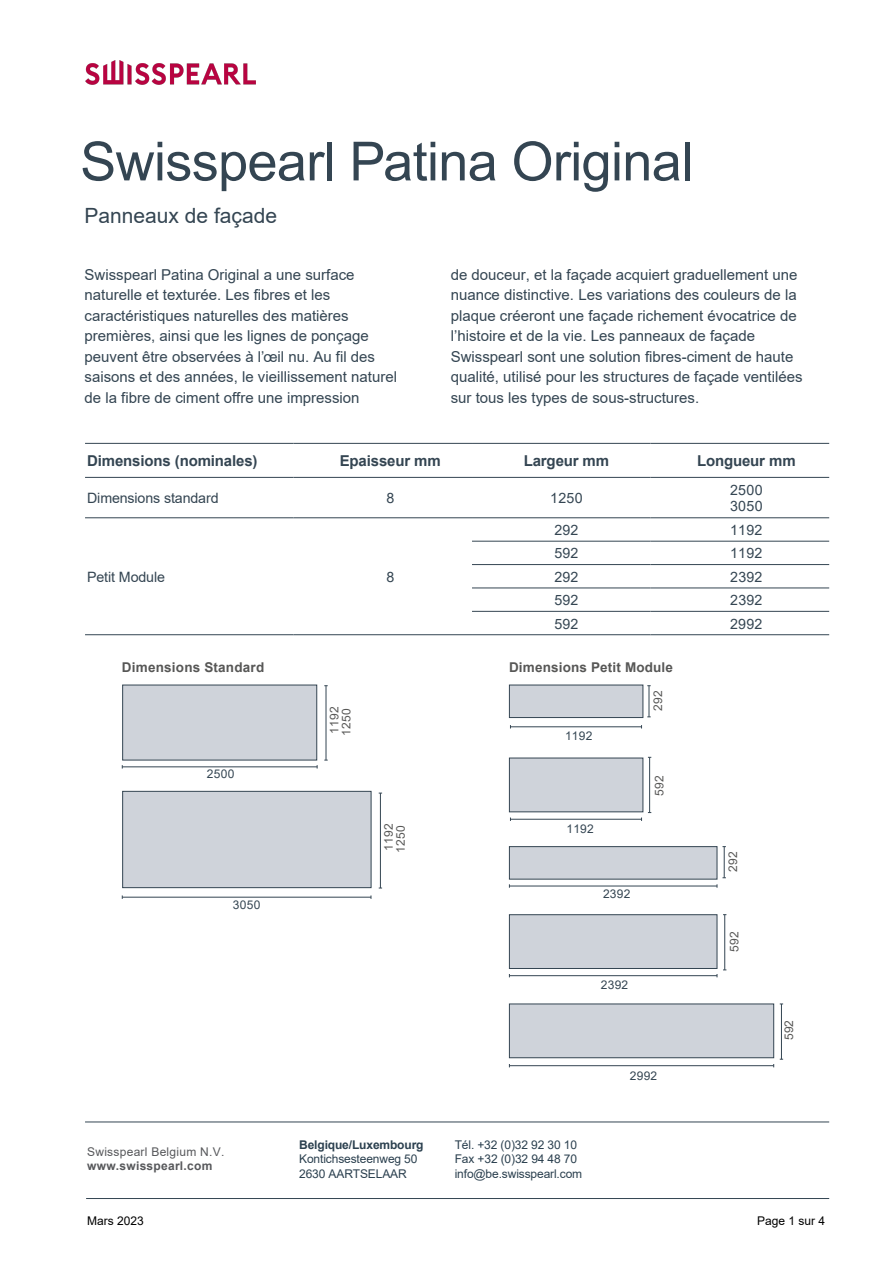
<style>
.page{position:relative;width:893px;height:1263px;background:#fff}
.page>*{position:absolute;margin:0;border:0;box-sizing:border-box;transform-origin:0 0}
.t1{font:54px "Arial";letter-spacing:-.01em;color:#344552}
.t2{font:21px "Arial";color:#344552}
.t3{font:15px/20.5px "Arial";color:#344552}
.t4{font:700 15px "Arial";letter-spacing:-.01em;color:#344552}
.t5{font:14.25px/16.5px "Arial";letter-spacing:.01em;color:#344552}
.t6{font:14.25px "Arial";letter-spacing:-.01em;color:#344552}
.t7{font:700 13.5px "Arial";letter-spacing:.015em;color:#575756}
.t8{font:12px/14.4px "Arial";letter-spacing:-.01em;color:#2b404f}
.t9{font:12px/12px "Arial";letter-spacing:.02em;color:#575756}
.t10{font:12px "Arial";letter-spacing:.02em;color:#344552}
.t11{font:12px "Arial";letter-spacing:.02em;color:#57585b}
.t12{font:700 12px "Arial";letter-spacing:-.01em;color:#2b404f}
.t13{font:700 12px "Arial";letter-spacing:.02em;color:#57585b}
.t14{font:12px "Arial";color:#000}
.t15{font:12px "Arial";color:#000}
.s1{font-style:inherit}
</style>
<div class="page">
<hr style="left:472px;top:517px;width:179px;height:1px;background:#344552">
<hr style="left:651px;top:517px;width:178px;height:1px;background:#344552">
<hr style="left:472px;top:477px;width:179px;height:1px;background:#344552">
<hr style="left:651px;top:477px;width:178px;height:1px;background:#344552">
<hr style="left:85px;top:443px;width:208px;height:1px;background:#344552">
<hr style="left:293px;top:443px;width:179px;height:1px;background:#344552">
<hr style="left:472px;top:443px;width:179px;height:1px;background:#344552">
<hr style="left:651px;top:443px;width:178px;height:1px;background:#344552">
<hr style="left:85px;top:477px;width:208px;height:1px;background:#344552">
<hr style="left:293px;top:477px;width:179px;height:1px;background:#344552">
<hr style="left:85px;top:517px;width:208px;height:1px;background:#344552">
<hr style="left:293px;top:517px;width:179px;height:1px;background:#344552">
<hr style="left:85px;top:634px;width:208px;height:1px;background:#344552">
<hr style="left:293px;top:634px;width:179px;height:1px;background:#344552">
<hr style="left:472px;top:634px;width:179px;height:1px;background:#344552">
<hr style="left:651px;top:634px;width:178px;height:1px;background:#344552">
<hr style="left:472px;top:541px;width:179px;height:1px;background:#344552">
<hr style="left:651px;top:541px;width:178px;height:1px;background:#344552">
<hr style="left:472px;top:564px;width:179px;height:1px;background:#344552">
<hr style="left:651px;top:564px;width:178px;height:1px;background:#344552">
<hr style="left:472px;top:588px;width:179px;height:1px;background:#344552">
<hr style="left:651px;top:588px;width:178px;height:1px;background:#344552">
<hr style="left:472px;top:611px;width:179px;height:1px;background:#344552">
<hr style="left:651px;top:611px;width:178px;height:1px;background:#344552">
<hr style="left:86px;top:1198px;width:743px;height:1px;background:#344552">
<hr style="left:85px;top:1121px;width:744px;height:1px;background:#344552">
<div style="left:122px;top:685px;width:195px;height:75px;background:#cfd3da"></div>
<hr style="left:326px;top:686px;width:1px;height:74px;background:#344552">
<hr style="left:122px;top:766px;width:195px;height:1px;background:#344552">
<div style="left:122px;top:791px;width:249px;height:97px;background:#cfd3da;border:1px solid #344552"></div>
<hr style="left:380px;top:793px;width:1px;height:95px;background:#344552">
<hr style="left:122px;top:897px;width:249px;height:1px;background:#344552">
<div style="left:509px;top:685px;width:134px;height:33px;background:#cfd3da;border:1px solid #344552"></div>
<hr style="left:510px;top:726px;width:131px;height:1px;background:#344552">
<hr style="left:649px;top:686px;width:1px;height:31px;background:#344552">
<div style="left:509px;top:846px;width:208px;height:33px;background:#cfd3da;border:1px solid #344552"></div>
<hr style="left:509px;top:886px;width:208px;height:1px;background:#344552">
<hr style="left:724px;top:847px;width:1px;height:31px;background:#344552">
<div style="left:509px;top:758px;width:134px;height:54px;background:#cfd3da;border:1px solid #344552"></div>
<hr style="left:510px;top:819px;width:131px;height:1px;background:#344552">
<hr style="left:649px;top:757px;width:1px;height:55px;background:#344552">
<div style="left:509px;top:914px;width:208px;height:55px;background:#cfd3da;border:1px solid #344552"></div>
<hr style="left:509px;top:975px;width:208px;height:1px;background:#344552">
<hr style="left:724px;top:915px;width:1px;height:55px;background:#344552">
<div style="left:509px;top:1003px;width:265px;height:55px;background:#cfd3da;border:1px solid #344552"></div>
<hr style="left:509px;top:1065px;width:265px;height:1px;background:#344552">
<hr style="left:781px;top:1004px;width:1px;height:55px;background:#344552">
<img style="left:85px;top:61px;width:171px;height:23px">
<h1 class="t1" style="left:80px;top:124px;width:614px">Swisspearl Patina Original</h1>
<h2 class="t2" style="left:84px;top:201px;width:194px">Panneaux de façade</h2>
<p class="t3" style="left:85px;top:264px;width:314px">Swisspearl Patina Original a une surface naturelle et texturée. Les fibres et les caractéristiques naturelles des matières premières, ainsi que les lignes de ponçage peuvent être observées à l’œil nu. Au fil des saisons et des années, le vieillissement naturel de la fibre de ciment offre une impression</p>
<p class="t3" style="left:451px;top:264px;width:353px">de douceur, et la façade acquiert graduellement une nuance distinctive. Les variations des couleurs de la plaque créeront une façade richement évocatrice de l’histoire et de la vie. Les panneaux de façade Swisspearl sont une solution fibres-ciment de haute qualité, utilisé pour les structures de façade ventilées sur tous les types de sous-structures.</p>
<p class="t4" style="left:87px;top:450px;width:172px">Dimensions (nominales)</p>
<p class="t4" style="left:340px;top:450px;width:103px">Epaisseur mm</p>
<p class="t4" style="left:524px;top:450px;width:87px">Largeur mm</p>
<p class="t4" style="left:697px;top:450px;width:100px">Longueur mm</p>
<p class="t6" style="left:87px;top:488px;width:133px">Dimensions standard</p>
<p class="t5" style="left:386px;top:490px;width:9px">8</p>
<p class="t5" style="left:550px;top:490px;width:34px">1250</p>
<p class="t5" style="left:730px;top:481px;width:34px">2500<br>3050</p>
<p class="t6" style="left:87px;top:567px;width:79px">Petit Module</p>
<p class="t5" style="left:386px;top:568px;width:9px">8</p>
<p class="t7" style="left:122px;top:658px;width:144px">Dimensions Standard</p>
<p class="t10" style="left:207px;top:766px;width:29px">2500</p>
<p class="t10" style="left:233px;top:897px;width:29px">3050</p>
<p class="t9" style="left:328px;top:736px;width:31px;rotate:-90deg">1192<br>1250</p>
<p class="t9" style="left:382px;top:853px;width:31px;rotate:-90deg">1192<br>1250</p>
<p class="t11" style="left:87px;top:1143px;width:139px">Swisspearl Belgium N.V.</p>
<p class="t13" style="left:87px;top:1158px;width:127px">www.swisspearl.com</p>
<p class="t12" style="left:299px;top:1136px;width:126px">Belgique/Luxembourg</p>
<p class="t8" style="left:299px;top:1152px;width:120px">Kontichsesteenweg 50<br>2630 AARTSELAAR</p>
<p class="t5" style="left:554px;top:522px;width:26px">292</p>
<p class="t5" style="left:730px;top:522px;width:34px">1192</p>
<p class="t5" style="left:554px;top:545px;width:25px">592</p>
<p class="t5" style="left:730px;top:545px;width:34px">1192</p>
<p class="t5" style="left:554px;top:568px;width:26px">292</p>
<p class="t5" style="left:730px;top:568px;width:34px">2392</p>
<p class="t5" style="left:554px;top:592px;width:25px">592</p>
<p class="t5" style="left:730px;top:592px;width:34px">2392</p>
<p class="t5" style="left:554px;top:615px;width:25px">592</p>
<p class="t5" style="left:730px;top:615px;width:34px">2992</p>
<p class="t7" style="left:509px;top:658px;width:166px">Dimensions Petit Module</p>
<p class="t10" style="left:565px;top:727px;width:29px">1192</p>
<p class="t10" style="left:566px;top:820px;width:29px">1192</p>
<p class="t10" style="left:603px;top:886px;width:29px">2392</p>
<p class="t9" style="left:652px;top:711px;width:22px;rotate:-90deg">292</p>
<p class="t9" style="left:653px;top:796px;width:22px;rotate:-90deg">592</p>
<p class="t10" style="left:601px;top:976px;width:29px">2392</p>
<p class="t10" style="left:630px;top:1067px;width:29px">2992</p>
<p class="t9" style="left:727px;top:872px;width:22px;rotate:-90deg">292</p>
<p class="t9" style="left:728px;top:952px;width:22px;rotate:-90deg">592</p>
<p class="t9" style="left:783px;top:1040px;width:22px;rotate:-90deg">592</p>
<p class="t8" style="left:455px;top:1137px;width:129px">Tél. +32 (0)32 92 30 10<br>Fax +32 (0)32 94 48 70 info@be.swisspearl.com</p>
<p class="t15" style="left:87px;top:1212px;width:58px">Ma<span class="s1">rs</span> 2023</p>
<p class="t14" style="left:757px;top:1212px;width:70px">Page <span class="s1">1</span> sur <span class="s1">4</span></p>
</div>
